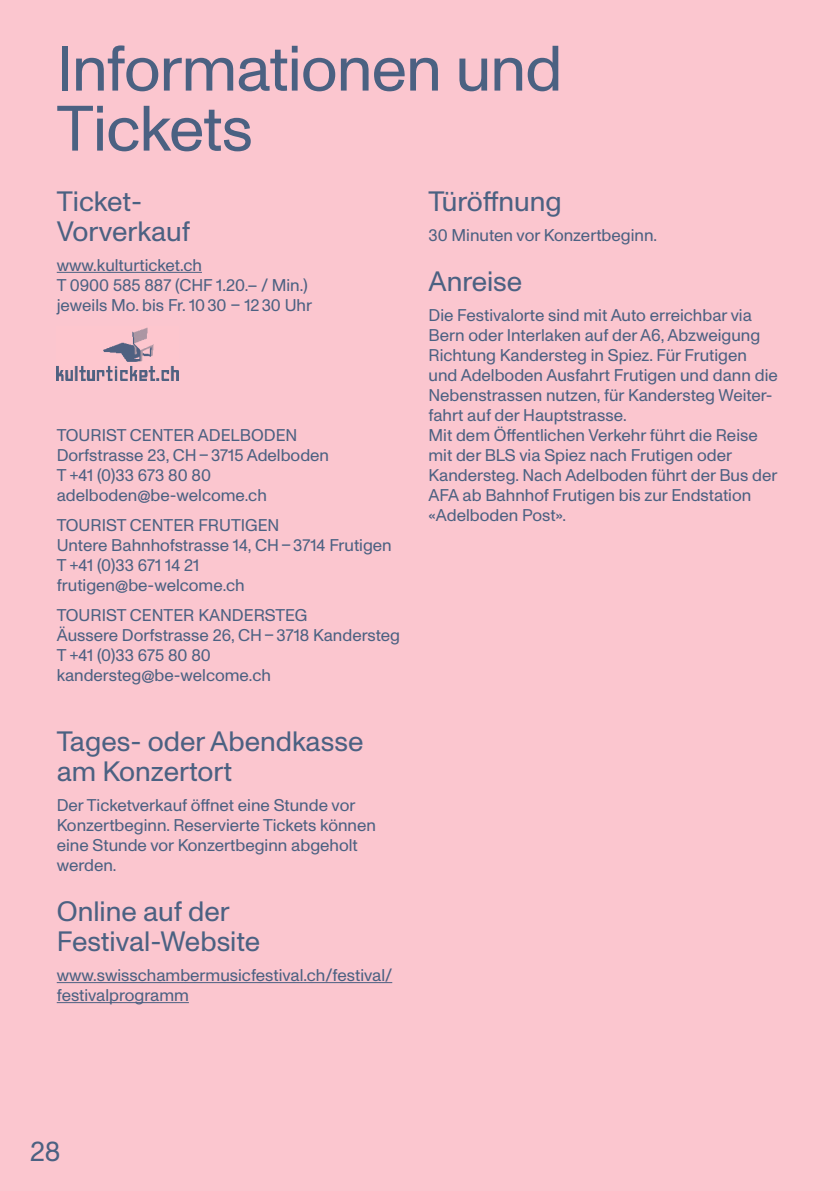
<style>
.page{position:relative;width:840px;height:1191px;background:#fff}
.page>*{position:absolute;margin:0;border:0;box-sizing:border-box;transform-origin:0 0}
.t1{font:64px/60px "Monument Grotesk";letter-spacing:-.015em;color:#4b6182}
.monument_15{font:28px/30px "Monument Grotesk";color:#4b6182}
.monument-8pt_absand{font:28px "Monument Grotesk";color:#4b6182}
.Monument_8_5_9{font:17px/20px "Monument Grotesk";color:#4b6182}
.monument-8pt{font:17px/20px "Monument Grotesk";color:#4b6182}
.monument-8pt_absand-2{font:17px/20px "Monument Grotesk";color:#4b6182}
</style>
<div class="page">
<div style="left:0;top:0;width:839px;height:1191px;background:#fbc6cf"></div>
<hr style="left:57px;top:272px;width:145px;height:1px;background:#4b6182">
<hr style="left:57px;top:982px;width:335px;height:1px;background:#4b6182">
<hr style="left:57px;top:1002px;width:132px;height:1px;background:#4b6182">
<img style="left:57px;top:327px;width:121px;height:54px">
<p class="t1" style="left:57px;top:35px;width:507px">Informationen und<br>Tickets</p>
<p class="monument_15" style="left:57px;top:184px;width:135px">Ticket-<br>Vorverkauf</p>
<p class="monument-8pt_absand-2" style="left:57px;top:254px;width:257px">www.kulturticket.ch<br>T 0900 585 887 (CHF 1.20.– / Min.) jeweils Mo. bis Fr. 10 30 – 12 30 Uhr</p>
<p class="monument-8pt_absand" style="left:428px;top:181px;width:135px">Türöffnung</p>
<p class="monument-8pt_absand-2" style="left:428px;top:224px;width:230px">30 Minuten vor Konzertbeginn.</p>
<p class="monument-8pt_absand" style="left:428px;top:261px;width:95px">Anreise</p>
<p class="Monument_8_5_9" style="left:428px;top:304px;width:350px">Die Festivalorte sind mit Auto erreichbar via Bern oder Interlaken auf der A6, Abzweigung Richtung Kandersteg in Spiez. Für Frutigen und Adelboden Ausfahrt Frutigen und dann die Nebenstrassen nutzen, für Kandersteg Weiter&shy;fahrt auf der Hauptstrasse.</p>
<p class="Monument_8_5_9" style="left:428px;top:424px;width:350px">Mit dem Öffentlichen Verkehr führt die Reise mit der BLS via Spiez nach Frutigen oder Kandersteg. Nach Adelboden führt der Bus der AFA ab Bahnhof Frutigen bis zur Endstation «Adelboden Post».</p>
<p class="monument-8pt" style="left:57px;top:424px;width:274px">TOURIST CENTER ADELBODEN<br>Dorfstrasse 23, CH – 3715 Adelboden<br>T +41 (0)33 673 80 80 adelboden@be-welcome.ch</p>
<p class="monument-8pt" style="left:57px;top:514px;width:336px">TOURIST CENTER FRUTIGEN<br>Untere Bahnhofstrasse 14, CH – 3714 Frutigen<br>T +41 (0)33 671 14 21<br>frutigen@be-welcome.ch</p>
<p class="monument-8pt" style="left:57px;top:604px;width:345px">TOURIST CENTER KANDERSTEG<br>Äussere Dorfstrasse 26, CH – 3718 Kandersteg<br>T +41 (0)33 675 80 80 kandersteg@be-welcome.ch</p>
<p class="monument_15" style="left:57px;top:724px;width:308px">Tages- oder Abendkasse am Konzertort</p>
<p class="Monument_8_5_9" style="left:57px;top:794px;width:320px">Der Ticketverkauf öffnet eine Stunde vor Konzertbeginn. Reservierte Tickets können eine Stunde vor Konzertbeginn abgeholt werden.</p>
<p class="monument_15" style="left:57px;top:894px;width:205px">Online auf der<br>Festival-Website</p>
<p class="monument-8pt_absand-2" style="left:57px;top:964px;width:337px">www.swisschambermusicfestival.ch/festival/ festivalprogramm</p>
<p class="monument_15" style="left:30px;top:1134px;width:32px">28</p>
</div>
